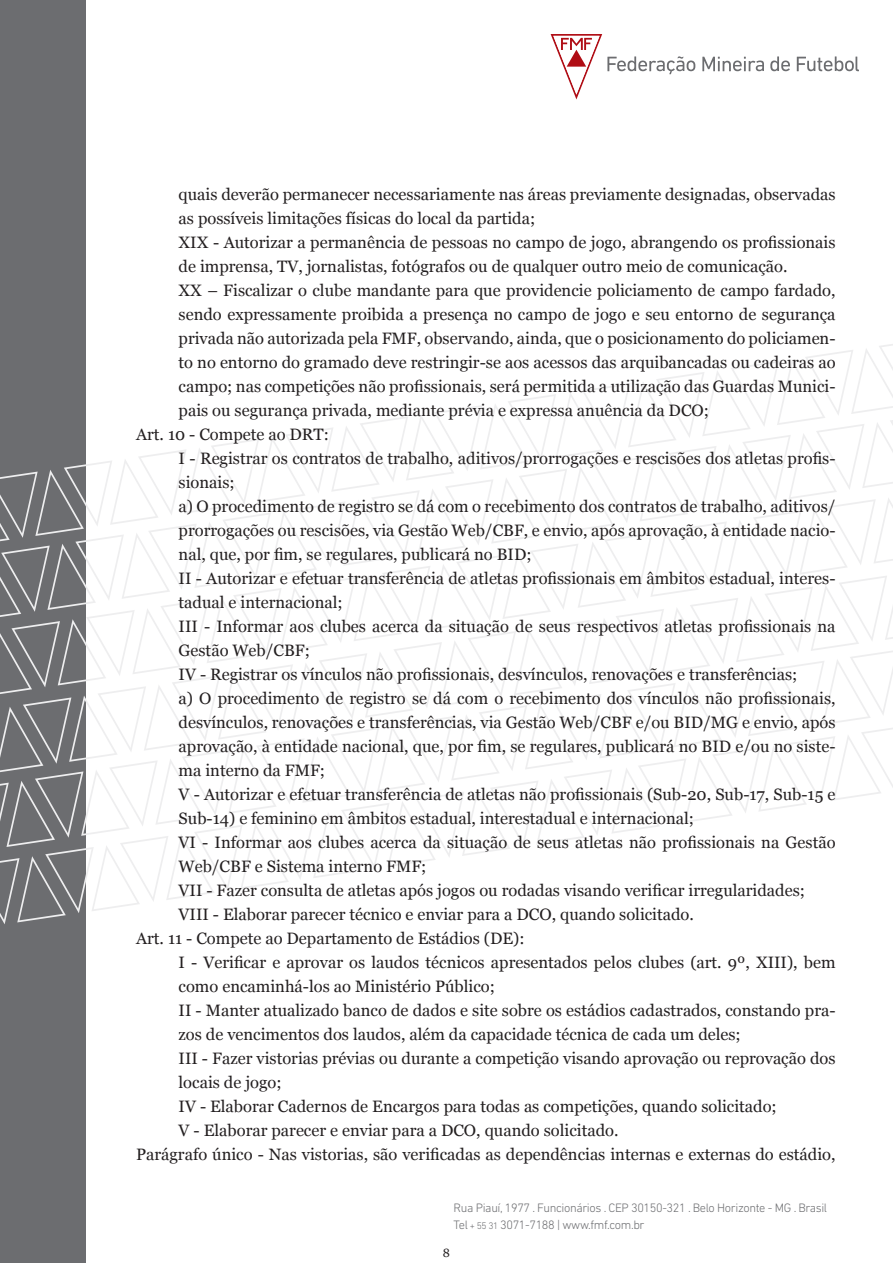
<style>
.page{position:relative;width:893px;height:1263px;background:#fff}
.page>*{position:absolute;margin:0;border:0;box-sizing:border-box;transform-origin:0 0}
.t1{font:16.5px/24px "Georgia";color:#231f20}
.t2{font:300 12.45px "DIN Next LT Pro";letter-spacing:-.03em;color:#6c6d70}
.t3{font:12px "Georgia";color:#231f20}
.s1{font-size:9.6px}
</style>
<div class="page">
<div style="left:0;top:0;width:85px;height:1263px;background:#6c6d70"></div>
<svg style="left:0;top:344px;width:893px;height:580px"></svg>
<svg style="left:702px;top:57px;width:62px;height:14px"></svg>
<svg style="left:770px;top:56px;width:20px;height:15px"></svg>
<svg style="left:797px;top:56px;width:62px;height:15px"></svg>
<svg style="left:551px;top:34px;width:144px;height:65px"></svg>
<p class="t1" style="left:179px;top:181px;width:658px">quais deverão permanecer necessariamente nas áreas previamente designadas, observadas as possíveis limitações físicas do local da partida;</p>
<p class="t1" style="left:179px;top:229px;width:658px">XIX - Autorizar a permanência de pessoas no campo de jogo, abrangendo os profissionais de imprensa, TV, jornalistas, fotógrafos ou de qualquer outro meio de comunicação.</p>
<p class="t1" style="left:179px;top:277px;width:658px;text-align:justify">XX – Fiscalizar o clube mandante para que providencie policiamento de campo fardado, sendo expressamente proibida a presença no campo de jogo e seu entorno de segurança privada não autorizada pela FMF, observando, ainda, que o posicionamento do policiamen&shy;to no entorno do gramado deve restringir-se aos acessos das arquibancadas ou cadeiras ao campo; nas competições não profissionais, será permitida a utilização das Guardas Munici&shy;pais ou segurança privada, mediante prévia e expressa anuência da DCO;</p>
<p class="t1" style="left:136px;top:421px;width:194px">Art. 10 - Compete ao DRT:</p>
<p class="t1" style="left:179px;top:445px;width:658px">I - Registrar os contratos de trabalho, aditivos/prorrogações e rescisões dos atletas profis&shy;sionais;</p>
<p class="t1" style="left:179px;top:493px;width:658px;text-align:justify">a) O procedimento de registro se dá com o recebimento dos contratos de trabalho, aditivos/ prorrogações ou rescisões, via Gestão Web/CBF, e envio, após aprovação, à entidade nacio&shy;nal, que, por fim, se regulares, publicará no BID;</p>
<p class="t1" style="left:179px;top:565px;width:658px">II - Autorizar e efetuar transferência de atletas profissionais em âmbitos estadual, interes&shy;tadual e internacional;</p>
<p class="t1" style="left:179px;top:613px;width:658px">III - Informar aos clubes acerca da situação de seus respectivos atletas profissionais na<br>Gestão Web/CBF;</p>
<p class="t1" style="left:179px;top:661px;width:620px">IV - Registrar os vínculos não profissionais, desvínculos, renovações e transferências;</p>
<p class="t1" style="left:179px;top:685px;width:658px;text-align:justify">a) O procedimento de registro se dá com o recebimento dos vínculos não profissionais, desvínculos, renovações e transferências, via Gestão Web/CBF e/ou BID/MG e envio, após aprovação, à entidade nacional, que, por fim, se regulares, publicará no BID e/ou no siste&shy;ma interno da FMF;</p>
<p class="t1" style="left:179px;top:781px;width:658px">V - Autorizar e efetuar transferência de atletas não profissionais (Sub-20, Sub-17, Sub-15 e<br>Sub-14) e feminino em âmbitos estadual, interestadual e internacional;</p>
<p class="t1" style="left:179px;top:829px;width:658px">VI - Informar aos clubes acerca da situação de seus atletas não profissionais na Gestão<br>Web/CBF e Sistema interno FMF;</p>
<p class="t1" style="left:179px;top:877px;width:628px">VII - Fazer consulta de atletas após jogos ou rodadas visando verificar irregularidades;</p>
<p class="t1" style="left:179px;top:901px;width:517px">VIII - Elaborar parecer técnico e enviar para a DCO, quando solicitado.</p>
<p class="t1" style="left:136px;top:925px;width:390px">Art. 11 - Compete ao Departamento de Estádios (DE):</p>
<p class="t1" style="left:179px;top:949px;width:658px">I - Verificar e aprovar os laudos técnicos apresentados pelos clubes (art. 9º, XIII), bem como encaminhá-los ao Ministério Público;</p>
<p class="t1" style="left:179px;top:997px;width:658px">II - Manter atualizado banco de dados e site sobre os estádios cadastrados, constando pra&shy;zos de vencimentos dos laudos, além da capacidade técnica de cada um deles;</p>
<p class="t1" style="left:179px;top:1045px;width:658px">III - Fazer vistorias prévias ou durante a competição visando aprovação ou reprovação dos locais de jogo;</p>
<p class="t1" style="left:179px;top:1093px;width:600px">IV - Elaborar Cadernos de Encargos para todas as competições, quando solicitado;</p>
<p class="t1" style="left:179px;top:1117px;width:441px">V - Elaborar parecer e enviar para a DCO, quando solicitado.</p>
<p class="t1" style="left:136px;top:1141px;width:701px">Parágrafo único - Nas vistorias, são verificadas as dependências internas e externas do estádio,</p>
<p class="t2" style="left:454px;top:1201px;width:375px">Rua Piauí, 1977 . Funcionários . CEP 30150-321 . Belo Horizonte - MG . Brasil</p>
<p class="t2" style="left:454px;top:1217px;width:192px">Tel <span class="s1">+ 55 31</span> 3071-7188 | www.fmf.com.br</p>
<p class="t3" style="left:443px;top:1244px;width:9px">8</p>
</div>
